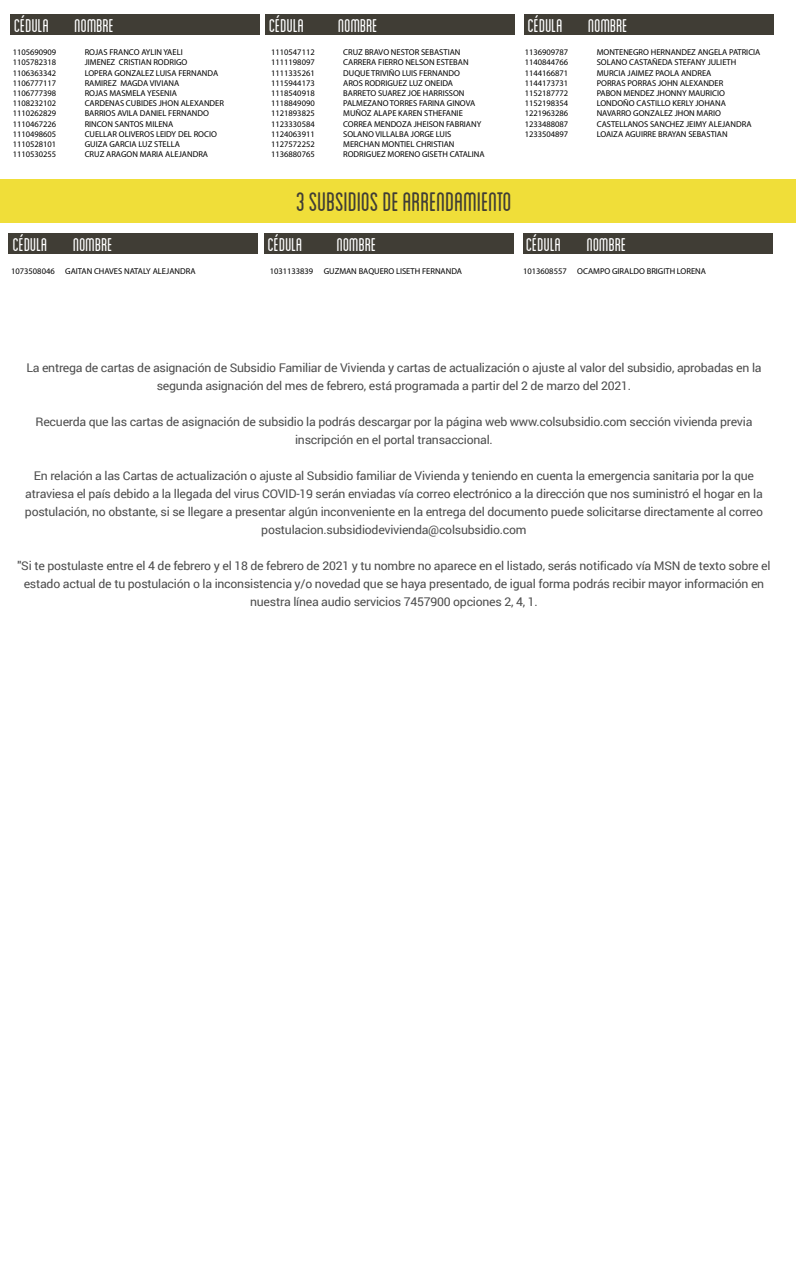
<style>
.page{position:relative;width:796px;height:1262px;background:#fff}
.page>*{position:absolute;margin:0;border:0;box-sizing:border-box;transform-origin:0 0}
.t1{font:condensed 28.1px "Blanch";color:#403d35}
.t2{font:condensed 19.4px "Blanch";color:#fff}
.t3{font:12px/17.9px "Roboto";letter-spacing:-.02em;color:#4d4d4d;text-align:center}
.t4{font:8.5px "Myriad Pro";color:#000}
</style>
<div class="page">
<div style="left:10px;top:15px;width:250px;height:20px;background:#403d35"></div>
<div style="left:265px;top:15px;width:250px;height:20px;background:#403d35"></div>
<div style="left:524px;top:15px;width:250px;height:20px;background:#403d35"></div>
<div style="left:9px;top:233px;width:249px;height:20px;background:#403d35"></div>
<div style="left:264px;top:233px;width:249px;height:20px;background:#403d35"></div>
<div style="left:523px;top:233px;width:249px;height:20px;background:#403d35"></div>
<div style="left:0;top:179px;width:796px;height:43px;background:#f0de39"></div>
<h2 class="t2" style="left:14px;top:15px;width:36px">CÉDULA</h2>
<h2 class="t2" style="left:75px;top:15px;width:41px">NOMBRE</h2>
<h2 class="t2" style="left:269px;top:15px;width:36px">CÉDULA</h2>
<h2 class="t2" style="left:338px;top:15px;width:41px">NOMBRE</h2>
<h2 class="t2" style="left:528px;top:15px;width:36px">CÉDULA</h2>
<h2 class="t2" style="left:588px;top:15px;width:41px">NOMBRE</h2>
<p class="t4" style="left:13px;top:47px;width:45px">1105690909</p>
<p class="t4" style="left:85px;top:47px;width:100px">ROJAS FRANCO AYLIN YAELI</p>
<p class="t4" style="left:13px;top:57px;width:45px">1105782318</p>
<p class="t4" style="left:85px;top:57px;width:104px">JIMENEZ CRISTIAN RODRIGO</p>
<p class="t4" style="left:13px;top:68px;width:45px">1106363342</p>
<p class="t4" style="left:85px;top:68px;width:135px">LOPERA GONZALEZ LUISA FERNANDA</p>
<p class="t4" style="left:13px;top:78px;width:45px">1106777117</p>
<p class="t4" style="left:85px;top:78px;width:96px">RAMIREZ MAGDA VIVIANA</p>
<p class="t4" style="left:13px;top:88px;width:45px">1106777398</p>
<p class="t4" style="left:85px;top:88px;width:94px">ROJAS MASMELA YESENIA</p>
<p class="t4" style="left:13px;top:98px;width:45px">1108232102</p>
<p class="t4" style="left:85px;top:98px;width:141px">CARDENAS CUBIDES JHON ALEXANDER</p>
<p class="t4" style="left:13px;top:108px;width:45px">1110262829</p>
<p class="t4" style="left:85px;top:108px;width:126px">BARRIOS AVILA DANIEL FERNANDO</p>
<p class="t4" style="left:13px;top:119px;width:45px">1110467226</p>
<p class="t4" style="left:85px;top:119px;width:90px">RINCON SANTOS MILENA</p>
<p class="t4" style="left:13px;top:129px;width:45px">1110498605</p>
<p class="t4" style="left:85px;top:129px;width:134px">CUELLAR OLIVEROS LEIDY DEL ROCIO</p>
<p class="t4" style="left:13px;top:139px;width:45px">1110528101</p>
<p class="t4" style="left:85px;top:139px;width:97px">GUIZA GARCIA LUZ STELLA</p>
<p class="t4" style="left:13px;top:149px;width:45px">1110530255</p>
<p class="t4" style="left:85px;top:149px;width:125px">CRUZ ARAGON MARIA ALEJANDRA</p>
<p class="t4" style="left:271px;top:47px;width:45px">1110547112</p>
<p class="t4" style="left:343px;top:47px;width:119px">CRUZ BRAVO NESTOR SEBASTIAN</p>
<p class="t4" style="left:271px;top:57px;width:45px">1111198097</p>
<p class="t4" style="left:343px;top:57px;width:127px">CARRERA FIERRO NELSON ESTEBAN</p>
<p class="t4" style="left:271px;top:68px;width:45px">1111335261</p>
<p class="t4" style="left:343px;top:68px;width:118px">DUQUE TRIVIÑO LUIS FERNANDO</p>
<p class="t4" style="left:271px;top:78px;width:45px">1115944173</p>
<p class="t4" style="left:343px;top:78px;width:111px">AROS RODRIGUEZ LUZ ONEIDA</p>
<p class="t4" style="left:271px;top:88px;width:45px">1118540918</p>
<p class="t4" style="left:343px;top:88px;width:123px">BARRETO SUAREZ JOE HARRISSON</p>
<p class="t4" style="left:271px;top:98px;width:45px">1118849090</p>
<p class="t4" style="left:343px;top:98px;width:134px">PALMEZANO TORRES FARINA GINOVA</p>
<p class="t4" style="left:271px;top:108px;width:45px">1121893825</p>
<p class="t4" style="left:343px;top:108px;width:121px">MUÑOZ ALAPE KAREN STHEFANIE</p>
<p class="t4" style="left:271px;top:119px;width:45px">1123330584</p>
<p class="t4" style="left:343px;top:119px;width:140px">CORREA MENDOZA JHEISON FABRIANY</p>
<p class="t4" style="left:271px;top:129px;width:45px">1124063911</p>
<p class="t4" style="left:343px;top:129px;width:110px">SOLANO VILLALBA JORGE LUIS</p>
<p class="t4" style="left:271px;top:139px;width:45px">1127572252</p>
<p class="t4" style="left:343px;top:139px;width:113px">MERCHAN MONTIEL CHRISTIAN</p>
<p class="t4" style="left:271px;top:149px;width:45px">1136880765</p>
<p class="t4" style="left:343px;top:149px;width:143px">RODRIGUEZ MORENO GISETH CATALINA</p>
<p class="t4" style="left:525px;top:47px;width:45px">1136909787</p>
<p class="t4" style="left:597px;top:47px;width:165px">MONTENEGRO HERNANDEZ ANGELA PATRICIA</p>
<p class="t4" style="left:525px;top:57px;width:45px">1140844766</p>
<p class="t4" style="left:597px;top:57px;width:141px">SOLANO CASTAÑEDA STEFANY JULIETH</p>
<p class="t4" style="left:525px;top:68px;width:45px">1144166871</p>
<p class="t4" style="left:597px;top:68px;width:116px">MURCIA JAIMEZ PAOLA ANDREA</p>
<p class="t4" style="left:525px;top:78px;width:45px">1144173731</p>
<p class="t4" style="left:597px;top:78px;width:128px">PORRAS PORRAS JOHN ALEXANDER</p>
<p class="t4" style="left:525px;top:88px;width:45px">1152187772</p>
<p class="t4" style="left:597px;top:88px;width:130px">PABON MENDEZ JHONNY MAURICIO</p>
<p class="t4" style="left:525px;top:98px;width:45px">1152198354</p>
<p class="t4" style="left:597px;top:98px;width:131px">LONDOÑO CASTILLO KERLY JOHANA</p>
<p class="t4" style="left:525px;top:108px;width:45px">1221963286</p>
<p class="t4" style="left:597px;top:108px;width:126px">NAVARRO GONZALEZ JHON MARIO</p>
<p class="t4" style="left:525px;top:119px;width:45px">1233488087</p>
<p class="t4" style="left:597px;top:119px;width:156px">CASTELLANOS SANCHEZ JEIMY ALEJANDRA</p>
<p class="t4" style="left:525px;top:129px;width:45px">1233504897</p>
<p class="t4" style="left:597px;top:129px;width:133px">LOAIZA AGUIRRE BRAYAN SEBASTIAN</p>
<h1 class="t1" style="left:296px;top:187px;width:217px">3 SUBSIDIOS DE ARRENDAMIENTO</h1>
<h2 class="t2" style="left:13px;top:234px;width:36px">CÉDULA</h2>
<h2 class="t2" style="left:73px;top:234px;width:41px">NOMBRE</h2>
<h2 class="t2" style="left:268px;top:234px;width:36px">CÉDULA</h2>
<h2 class="t2" style="left:337px;top:234px;width:41px">NOMBRE</h2>
<h2 class="t2" style="left:526px;top:234px;width:36px">CÉDULA</h2>
<h2 class="t2" style="left:587px;top:234px;width:41px">NOMBRE</h2>
<p class="t4" style="left:11px;top:266px;width:186px">1073508046 GAITAN CHAVES NATALY ALEJANDRA</p>
<p class="t4" style="left:270px;top:266px;width:194px">1031133839 GUZMAN BAQUERO LISETH FERNANDA</p>
<p class="t4" style="left:523px;top:266px;width:184px">1013608557 OCAMPO GIRALDO BRIGITH LORENA</p>
<h3 class="t3" style="left:26px;top:358px;width:737px">La entrega de cartas de asignación de Subsidio Familiar de Vivienda y cartas de actualización o ajuste al valor del subsidio, aprobadas en la segunda asignación del mes de febrero, está programada a partir del 2 de marzo del 2021.</h3>
<h3 class="t3" style="left:36px;top:412px;width:718px">Recuerda que las cartas de asignación de subsidio la podrás descargar por la página web www.colsubsidio.com sección vivienda previa inscripción en el portal transaccional.</h3>
<p class="t3" style="left:25px;top:466px;width:740px">En relación a las Cartas de actualización o ajuste al Subsidio familiar de Vivienda y teniendo en cuenta la emergencia sanitaria por la que atraviesa el país debido a la llegada del virus COVID-19 serán enviadas vía correo electrónico a la dirección que nos suministró el hogar en la postulación, no obstante, si se llegare a presentar algún inconveniente en la entrega del documento puede solicitarse directamente al correo postulacion.subsidiodevivienda@colsubsidio.com</p>
<p class="t3" style="left:18px;top:556px;width:754px">"Si te postulaste entre el 4 de febrero y el 18 de febrero de 2021 y tu nombre no aparece en el listado, serás notificado vía MSN de texto sobre el estado actual de tu postulación o la inconsistencia y/o novedad que se haya presentado, de igual forma podrás recibir mayor información en nuestra línea audio servicios 7457900 opciones 2, 4, 1.</p>
</div>
